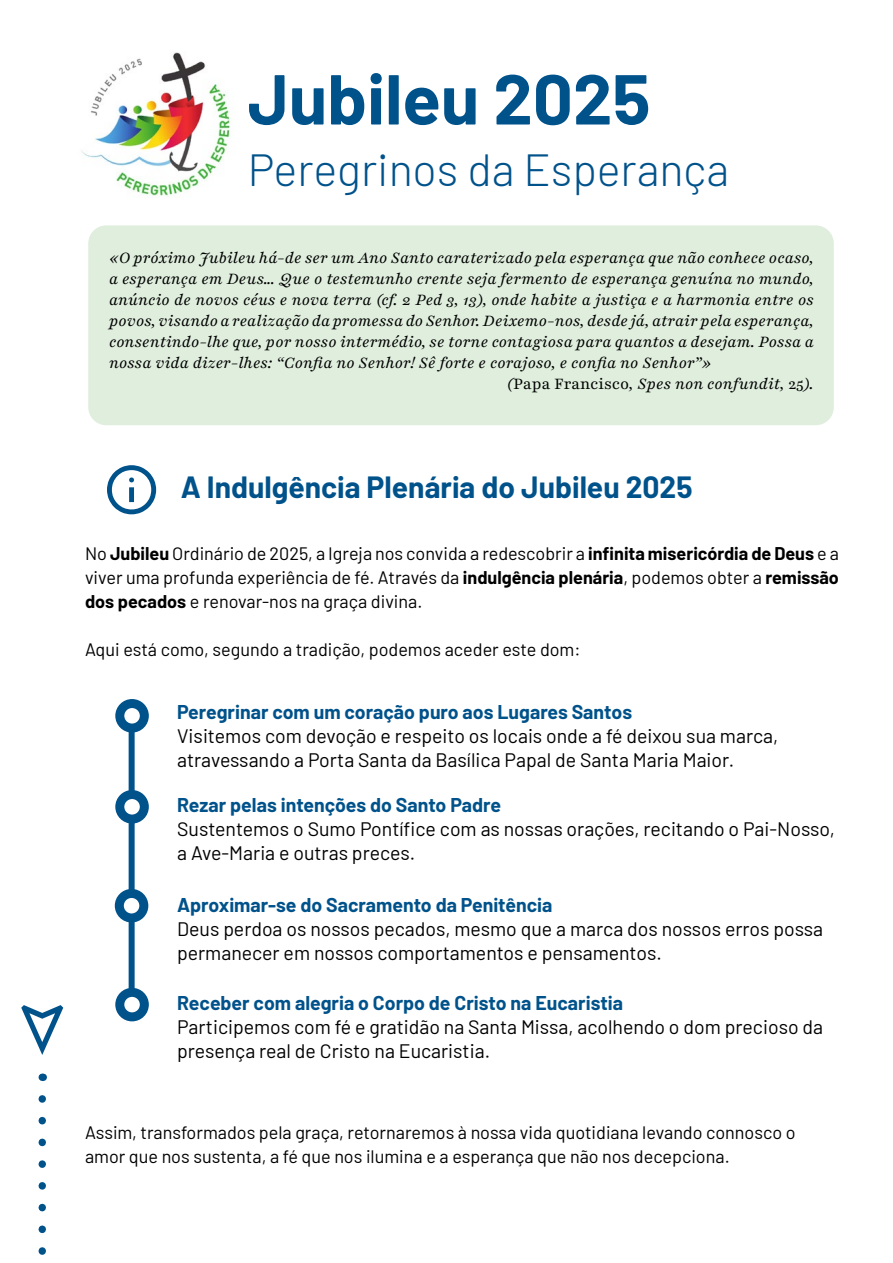
<style>
.page{position:relative;width:893px;height:1263px;background:#fff}
.page>*{position:absolute;margin:0;border:0;box-sizing:border-box;transform-origin:0 0}
.t1{font:700 70.5px "Barlow";color:#00528b}
.t2{font:300 45px "Barlow";color:#00528b}
.t3{font:700 30px "Barlow";color:#00528b}
.t4{font:19.5px/24px "Barlow";color:#000}
.t5{font:700 19.5px "Barlow";color:#00528b}
.t6{font:italic 300 18px "Playfair 5 pt Semi Expanded";color:#000}
.t7{font:18px/24px "Barlow";color:#000;text-align:justify}
.s1{font-style:normal}
.s2{font-weight:700}
</style>
<div class="page">
<div style="left:88px;top:225px;width:746px;height:200px;background:#dfeedd;border-radius:18px"></div>
<svg style="left:21px;top:1005px;width:42px;height:50px"></svg>
<svg style="left:107px;top:465px;width:49px;height:49px"></svg>
<div style="left:129px;top:716px;width:6px;height:297px;background:#00528b"></div>
<div style="left:120px;top:703px;width:24px;height:25px;background:#fff;border-radius:50%"></div>
<div style="left:115px;top:699px;width:34px;height:33px;border:9px solid #00528b;border-radius:50%"></div>
<div style="left:120px;top:794px;width:24px;height:25px;background:#fff;border-radius:50%"></div>
<div style="left:115px;top:790px;width:34px;height:33px;border:9px solid #00528b;border-radius:50%"></div>
<div style="left:119px;top:893px;width:25px;height:25px;background:#fff;border-radius:50%"></div>
<div style="left:115px;top:889px;width:33px;height:33px;border:9px solid #00528b;border-radius:50%"></div>
<div style="left:120px;top:992px;width:24px;height:25px;background:#fff;border-radius:50%"></div>
<div style="left:115px;top:988px;width:34px;height:33px;border:9px solid #00528b;border-radius:50%"></div>
<svg style="left:39px;top:1099px;width:7px;height:156px"></svg>
<img style="left:82px;top:52px;width:149px;height:144px">
<h1 class="t1" style="left:248px;top:47px;width:404px">Jubileu 2025</h1>
<h2 class="t2" style="left:248px;top:138px;width:483px">Peregrinos da Esperança</h2>
<p class="t6" style="left:109px;top:248px;width:706px">«O próximo Jubileu há-de ser um Ano Santo caraterizado pela esperança que não conhece ocaso,</p>
<p class="t6" style="left:109px;top:269px;width:706px">a esperança em Deus... Que o testemunho crente seja fermento de esperança genuína no mundo,</p>
<p class="t6" style="left:109px;top:290px;width:706px">anúncio de novos céus e nova terra (cf. 2 Ped 3, 13), onde habite a justiça e a harmonia entre os</p>
<p class="t6" style="left:109px;top:311px;width:706px">povos, visando a realização da promessa do Senhor. Deixemo-nos, desde já, atrair pela esperança,</p>
<p class="t6" style="left:109px;top:332px;width:706px">consentindo-lhe que, por nosso intermédio, se torne contagiosa para quantos a desejam. Possa a</p>
<p class="t6" style="left:109px;top:353px;width:604px">nossa vida dizer-lhes: “Confia no Senhor! Sê forte e corajoso, e confia no Senhor”»</p>
<p class="t6" style="left:506px;top:374px;width:309px">(<span class="s1">Papa Francisco</span>, Spes non confundit, <span class="s1">25</span>).</p>
<h3 class="t3" style="left:181px;top:465px;width:513px">A Indulgência Plenária do Jubileu 2025</h3>
<p class="t7" style="left:85px;top:540px;width:755px">No <span class="s2">Jubileu</span> Ordinário de 2025, a Igreja nos convida a redescobrir a <span class="s2">infinita misericórdia de Deus</span> e a viver uma profunda experiência de fé. Através da <span class="s2">indulgência plenária</span>, podemos obter a <span class="s2">remissão dos pecados</span> e renovar-nos na graça divina.</p>
<p class="t7" style="left:85px;top:636px;width:497px">Aqui está como, segundo a tradição, podemos aceder este dom:</p>
<p class="t5" style="left:177px;top:697px;width:456px">Peregrinar com um coração puro aos Lugares Santos</p>
<p class="t4" style="left:177px;top:722px;width:603px">Visitemos com devoção e respeito os locais onde a fé deixou sua marca, atravessando a Porta Santa da Basílica Papal de Santa Maria Maior.</p>
<p class="t5" style="left:177px;top:790px;width:325px">Rezar pelas intenções do Santo Padre</p>
<p class="t4" style="left:177px;top:815px;width:659px">Sustentemos o Sumo Pontífice com as nossas orações, recitando o Pai-Nosso, a Ave-Maria e outras preces.</p>
<p class="t5" style="left:177px;top:890px;width:377px">Aproximar-se do Sacramento da Penitência</p>
<p class="t4" style="left:177px;top:915px;width:648px">Deus perdoa os nossos pecados, mesmo que a marca dos nossos erros possa permanecer em nossos comportamentos e pensamentos.</p>
<p class="t5" style="left:177px;top:988px;width:447px">Receber com alegria o Corpo de Cristo na Eucaristia</p>
<p class="t4" style="left:177px;top:1013px;width:647px">Participemos com fé e gratidão na Santa Missa, acolhendo o dom precioso da presença real de Cristo na Eucaristia.</p>
<p class="t7" style="left:85px;top:1119px;width:712px">Assim, transformados pela graça, retornaremos à nossa vida quotidiana levando connosco o amor que nos sustenta, a fé que nos ilumina e a esperança que não nos decepciona.</p>
</div>
